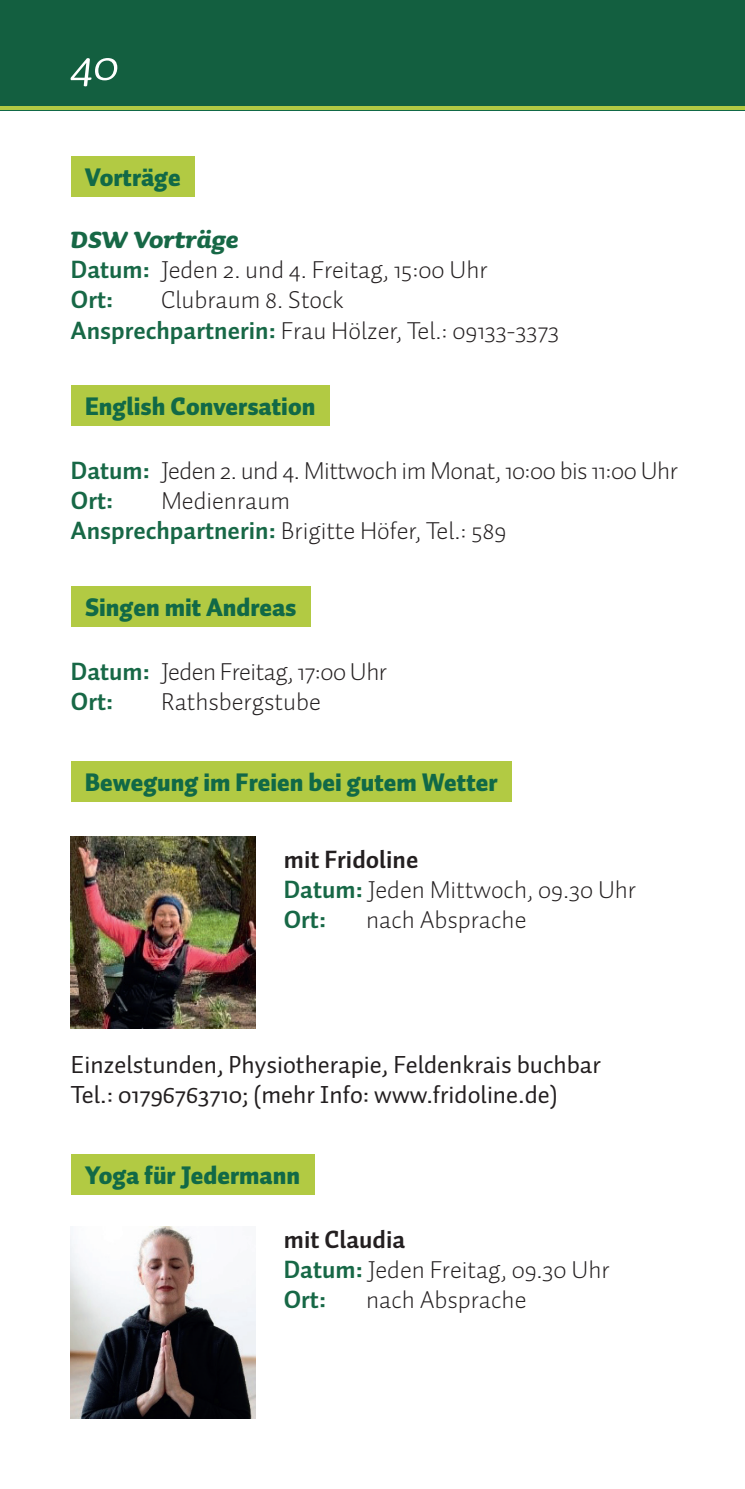
<style>
.page{position:relative;width:745px;height:1489px;background:#fff}
.page>*{position:absolute;margin:0;border:0;box-sizing:border-box;transform-origin:0 0}
.t1{font:italic 55px "Sauna Pro";color:#fff}
.t2{font:italic 700 30px "Sauna Pro";color:#176846}
.t3{font:300 25px/30px "Auto Pro";color:#231f20}
.t4{font:25px/30px "Auto Pro";color:#231f20}
.t5{font:900 25px "Auto Pro";color:#116947}
.t6{font:300 25px/30px "Auto Pro";letter-spacing:-.02em;color:#231f20}
.s1{font-weight:700;color:#176846}
.s2{font-weight:700}
</style>
<div class="page">
<div style="left:71px;top:156px;width:124px;height:41px;background:#b2ca43"></div>
<div style="left:71px;top:385px;width:258px;height:40px;background:#b2ca43"></div>
<div style="left:71px;top:586px;width:239px;height:41px;background:#b2ca43"></div>
<div style="left:71px;top:1154px;width:243px;height:40px;background:#b2ca43"></div>
<img style="left:71px;top:1226px;width:185px;height:191px">
<div style="left:71px;top:761px;width:440px;height:40px;background:#b2ca43"></div>
<img style="left:71px;top:836px;width:185px;height:192px">
<div style="left:0;top:0;width:744px;height:106px;background:#135f40"></div>
<hr style="left:0;top:106px;width:744px;height:4px;background:#b2ca43">
<h1 class="t1" style="left:71px;top:36px;width:49px">40</h1>
<p class="t5" style="left:85px;top:160px;width:97px">Vorträge</p>
<p class="t2" style="left:71px;top:222px;width:169px">DSW Vorträge</p>
<p class="t3" style="left:71px;top:254px;width:418px"><span class="s1">Datum:</span> Jeden 2. und 4. Freitag, 15:00 Uhr<br><span class="s1">Ort:</span></p>
<p class="t3" style="left:71px;top:284px;width:489px;text-indent:90px">Clubraum 8. Stock<br><span class="s1">Ansprechpartnerin:</span> Frau Hölzer, Tel.: 09133-3373</p>
<p class="t5" style="left:85px;top:388px;width:231px">English Conversation</p>
<p class="t6" style="left:71px;top:455px;width:608px"><span class="s1">Datum:</span> Jeden 2. und 4. Mittwoch im Monat, 10:00 bis 11:00 Uhr<br><span class="s1">Ort:</span></p>
<p class="t3" style="left:71px;top:485px;width:436px;text-indent:90px">Medienraum<br><span class="s1">Ansprechpartnerin:</span> Brigitte Höfer, Tel.: 589</p>
<p class="t5" style="left:85px;top:589px;width:213px">Singen mit Andreas</p>
<p class="t6" style="left:71px;top:656px;width:317px"><span class="s1">Datum:</span> Jeden Freitag, 17:00 Uhr<br><span class="s1">Ort:</span></p>
<p class="t3" style="left:161px;top:686px;width:161px">Rathsbergstube</p>
<p class="t5" style="left:85px;top:764px;width:413px">Bewegung im Freien bei gutem Wetter</p>
<p class="t3" style="left:283px;top:843px;width:353px"><span class="s2">mit Fridoline<br></span><span class="s1">Datum:</span> Jeden Mittwoch, 09.30 Uhr<br><span class="s1">Ort:</span></p>
<p class="t3" style="left:366px;top:903px;width:162px">nach Absprache</p>
<p class="t4" style="left:71px;top:1049px;width:531px">Einzelstunden, Physiotherapie, Feldenkrais buchbar<br>Tel.: 01796763710; (mehr Info: www.fridoline.de)</p>
<p class="t5" style="left:85px;top:1157px;width:216px">Yoga für Jedermann</p>
<p class="t3" style="left:283px;top:1224px;width:327px"><span class="s2">mit Claudia<br></span><span class="s1">Datum:</span> Jeden Freitag, 09.30 Uhr<br><span class="s1">Ort:</span></p>
<p class="t3" style="left:366px;top:1284px;width:162px">nach Absprache</p>
</div>
